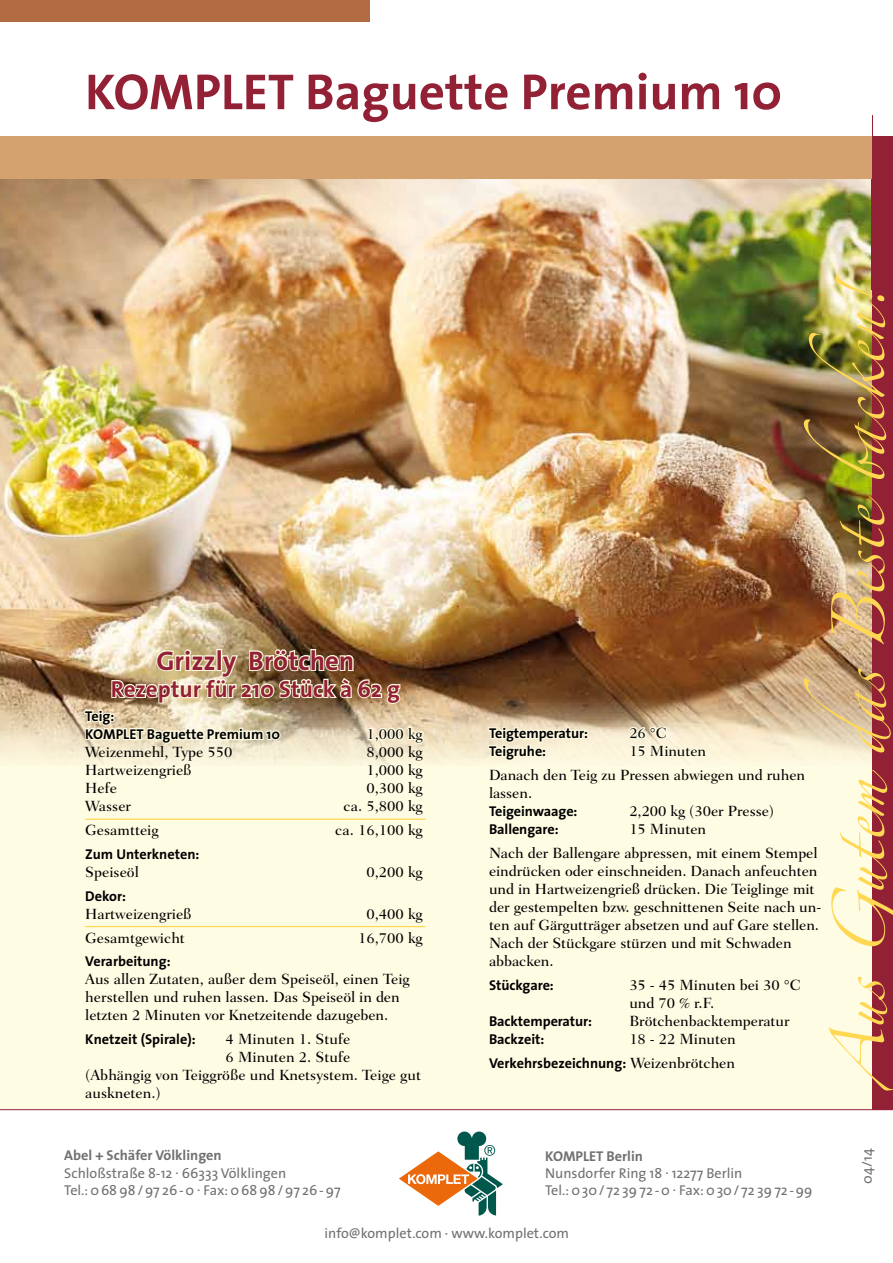
<style>
.page{position:relative;width:893px;height:1263px;background:#fff}
.page>*{position:absolute;margin:0;border:0;box-sizing:border-box;transform-origin:0 0}
.t1{font:700 51px "The Sans";color:#932136}
.t2{font:700 27px "The Sans";color:#932136}
.t3{font:700 23.25px "The Sans";color:#932136}
.t4{font:500 15px/18px "Fairfield LH";letter-spacing:-.005em;color:#000}
.t5{font:700 14.25px/18px "The Sans";letter-spacing:-.005em;color:#000}
.t6{font:14.25px/17.2px "The Sans";color:#707172}
.t7{font:700 14.25px "The Sans";color:#707172}
.s1{font-family:"Fairfield LH";font-weight:500;font-size:15px}
</style>
<div class="page">
<div style="left:0;top:267px;width:893px;height:842px;background:#fffce4"></div>
<img style="left:0;top:179px;width:872px;height:586px">
<hr style="left:0;top:1109px;width:893px;height:1px;background:#932136">
<svg style="left:487px;top:725px;width:101px;height:38px"></svg>
<svg style="left:627px;top:665px;width:81px;height:100px"></svg>
<img style="left:83px;top:648px;width:342px;height:113px">
<hr style="left:85px;top:818px;width:340px;height:2px;background:#ffd853">
<hr style="left:85px;top:926px;width:340px;height:1px;background:#ffd853">
<div style="left:0;top:136px;width:893px;height:43px;background:#d3a26e"></div>
<div style="left:0;top:0;width:370px;height:21px;background:#b26a40"></div>
<div style="left:872px;top:136px;width:21px;height:974px;background:#932136"></div>
<svg style="left:399px;top:1131px;width:104px;height:85px"></svg>
<svg style="left:828px;top:976px;width:65px;height:114px"></svg>
<svg style="left:831px;top:770px;width:62px;height:176px"></svg>
<svg style="left:804px;top:668px;width:87px;height:84px"></svg>
<img style="left:830px;top:496px;width:55px;height:148px">
<img style="left:804px;top:274px;width:82px;height:205px">
<svg style="left:872px;top:115px;width:1px;height:21px"></svg>
<h1 class="t1" style="left:85px;top:49px;width:699px">KOMPLET Baguette Premium 10</h1>
<h2 class="t2" style="left:156px;top:638px;width:199px">Grizzly Brötchen</h2>
<h3 class="t3" style="left:111px;top:669px;width:291px">Rezeptur für 210 Stück à 62 g</h3>
<p class="t5" style="left:85px;top:707px;width:196px">Teig:<br>KOMPLET Baguette Premium 10</p>
<p class="t4" style="left:366px;top:725px;width:58px">1,000 kg</p>
<p class="t4" style="left:85px;top:743px;width:149px">Weizenmehl, Type 550</p>
<p class="t4" style="left:366px;top:743px;width:58px">8,000 kg</p>
<p class="t4" style="left:85px;top:761px;width:108px">Hartweizengrieß</p>
<p class="t4" style="left:366px;top:761px;width:58px">1,000 kg</p>
<p class="t4" style="left:85px;top:779px;width:33px">Hefe</p>
<p class="t4" style="left:366px;top:779px;width:58px">0,300 kg</p>
<p class="t4" style="left:85px;top:797px;width:47px">Wasser</p>
<p class="t4" style="left:344px;top:797px;width:81px">ca. 5,800 kg</p>
<p class="t4" style="left:85px;top:821px;width:75px">Gesamtteig</p>
<p class="t4" style="left:335px;top:821px;width:89px">ca. 16,100 kg</p>
<p class="t5" style="left:85px;top:845px;width:116px">Zum Unterkneten:</p>
<p class="t4" style="left:85px;top:863px;width:55px">Speiseöl</p>
<p class="t4" style="left:366px;top:863px;width:58px">0,200 kg</p>
<p class="t5" style="left:85px;top:887px;width:42px">Dekor:</p>
<p class="t4" style="left:85px;top:905px;width:108px">Hartweizengrieß</p>
<p class="t4" style="left:366px;top:905px;width:58px">0,400 kg</p>
<p class="t4" style="left:85px;top:929px;width:101px">Gesamtgewicht</p>
<p class="t4" style="left:358px;top:929px;width:66px">16,700 kg</p>
<p class="t5" style="left:85px;top:952px;width:87px">Verarbeitung:</p>
<p class="t4" style="left:85px;top:970px;width:326px">Aus allen Zutaten, außer dem Speiseöl, einen Teig herstellen und ruhen lassen. Das Speiseöl in den letzten 2 Minuten vor Knetzeitende dazugeben.</p>
<p class="t5" style="left:85px;top:1030px;width:112px">Knetzeit (Spirale):</p>
<p class="t4" style="left:226px;top:1030px;width:126px">4 Minuten 1. Stufe</p>
<p class="t4" style="left:226px;top:1048px;width:126px">6 Minuten 2. Stufe</p>
<p class="t4" style="left:85px;top:1066px;width:337px">(Abhängig von Teiggröße und Knetsystem. Teige gut</p>
<p class="t4" style="left:85px;top:1084px;width:77px">auskneten.)</p>
<p class="t5" style="left:489px;top:724px;width:100px">Teigtemperatur:</p>
<p class="t4" style="left:629px;top:724px;width:39px">26 °C</p>
<p class="t5" style="left:489px;top:742px;width:59px">Teigruhe:</p>
<p class="t4" style="left:489px;top:739px;width:318px;line-height:24px;text-indent:140px">15 Minuten<br>Danach den Teig zu Pressen abwiegen und ruhen</p>
<p class="t4" style="left:489px;top:784px;width:45px">lassen.</p>
<p class="t5" style="left:489px;top:802px;width:90px">Teigeinwaage:</p>
<p class="t4" style="left:629px;top:802px;width:146px">2,200 kg (30er Presse)</p>
<p class="t5" style="left:489px;top:820px;width:71px">Ballengare:</p>
<p class="t4" style="left:489px;top:817px;width:330px;line-height:24px;text-indent:140px">15 Minuten<br>Nach der Ballengare abpressen, mit einem Stempel</p>
<p class="t4" style="left:489px;top:862px;width:334px">eindrücken oder einschneiden. Danach anfeuchten und in Hartweizengrieß drücken. Die Teiglinge mit der gestempelten bzw. geschnittenen Seite nach un&shy;ten auf Gärgutträger absetzen und auf Gare stellen.<br>Nach der Stückgare stürzen und mit Schwaden abbacken.</p>
<p class="t5" style="left:489px;top:976px;width:66px">Stückgare:</p>
<p class="t4" style="left:629px;top:976px;width:173px">35 - 45 Minuten bei 30 °C und 70 % r.F.</p>
<p class="t5" style="left:489px;top:1012px;width:105px">Backtemperatur:</p>
<p class="t4" style="left:629px;top:1012px;width:162px">Brötchenbacktemperatur</p>
<p class="t5" style="left:489px;top:1030px;width:57px">Backzeit:</p>
<p class="t4" style="left:629px;top:1030px;width:108px">18 - 22 Minuten</p>
<p class="t5" style="left:489px;top:1054px;width:248px">Verkehrsbezeichnung: <span class="s1">Weizenbrötchen</span></p>
<p class="t7" style="left:64px;top:1144px;width:159px">Abel + Schäfer Völklingen</p>
<p class="t6" style="left:64px;top:1164px;width:278px">Schloßstraße 8-12 . 66333 Völklingen<br>Tel.: 0 68 98 / 97 26 - 0 . Fax: 0 68 98 / 97 26 - 97</p>
<p class="t7" style="left:545px;top:1144px;width:99px">KOMPLET Berlin</p>
<p class="t6" style="left:545px;top:1164px;width:269px">Nunsdorfer Ring 18 . 12277 Berlin<br>Tel.: 0 30 / 72 39 72 - 0 . Fax: 0 30 / 72 39 72 - 99</p>
<p class="t6" style="left:324px;top:1224px;width:246px">info@komplet.com · www.komplet.com</p>
<p class="t6" style="left:858px;top:1184px;width:37px;rotate:-90deg">04/14</p>
</div>
